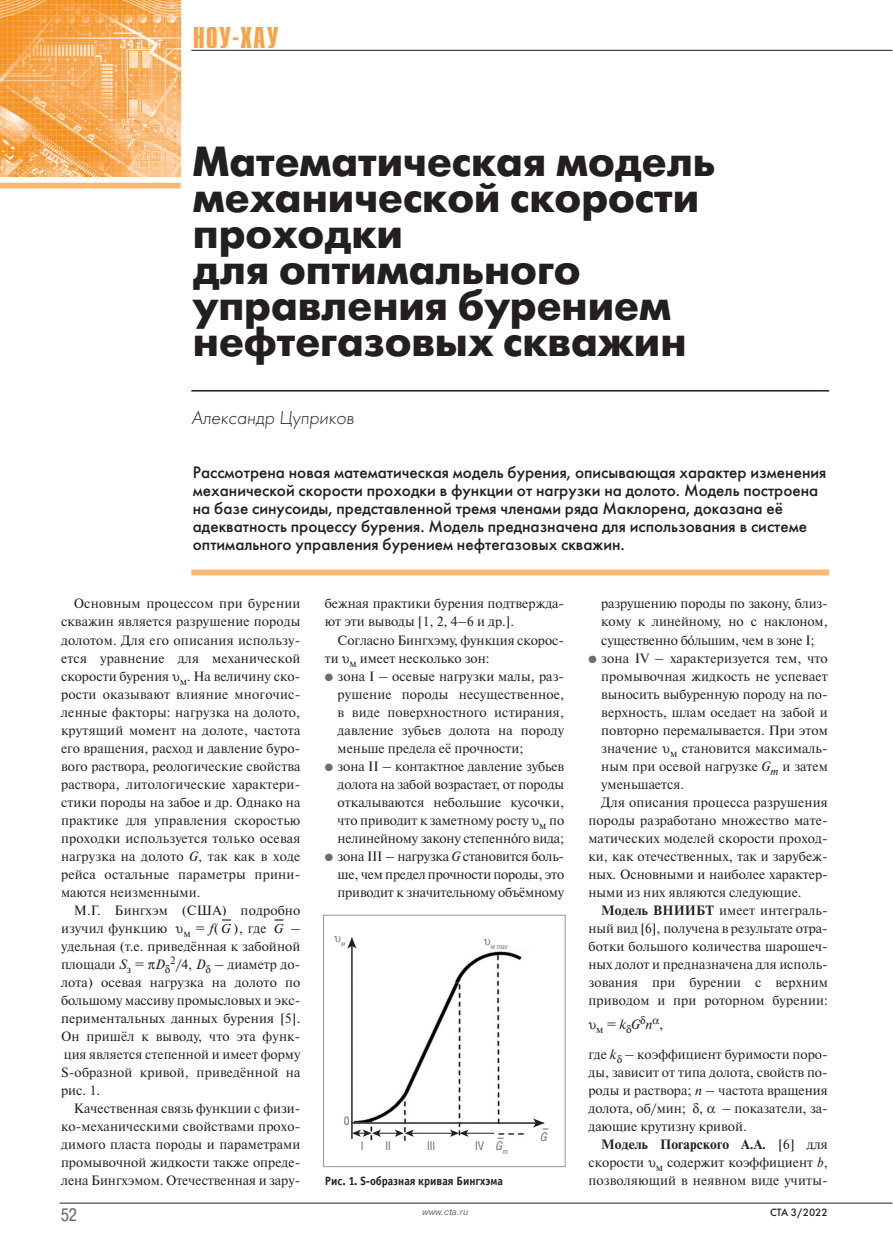
<style>
.page{position:relative;width:893px;height:1251px;background:#fff}
.page>*{position:absolute;margin:0;border:0;box-sizing:border-box;transform-origin:0 0}
.t1{font:700 42px/36px "Futura Futuris C";color:#231f20}
.t2{font:700 30px "Compact C";letter-spacing:.03em;color:#f7a449}
.t3{font:italic 19.5px "Futura Light C";color:#231f20}
.t4{font:18px "Pragmatica Cond C";color:#6c6d70}
.t5{font:16.5px/18px "Futura Futuris C";color:#231f20}
.t6{font:13.5px/18px "Newton C";color:#231f20;text-align:justify}
.t7{font:italic 13.5px "Newton C";color:#231f20}
.t8{font:italic 13.5px "Times";color:#000}
.t9{font:12px "Officina Sans Bold C";color:#231f20;scale:.95 1}
.t10{font:12px "Helios Cond C";color:#6c6d70}
.t11{font:italic 12px "Helios Cond C";color:#6c6d70}
.t12{font:10.5px "Futura Futuris C";color:#231f20}
.t13{font:italic 9px "Pragmatica C";color:#6c6d70}
.t14{font:italic 7.05px "Helios Cond C";color:#6c6d70}
.s1{font-style:italic}
.s2{color:#6c6d70}
.s3{font-weight:700}
.s4{font-style:normal}
</style>
<div class="page">
<div style="left:0;top:183px;width:181px;height:5px;background:#fab874"></div>
<hr style="left:191px;top:390px;width:638px;height:1px;background:#231f20">
<div style="left:191px;top:569px;width:638px;height:6px;background:#fab874"></div>
<img style="left:0;top:0;width:181px;height:176px">
<hr style="left:60px;top:1202px;width:832px;height:1px;background:#231f20">
<hr style="left:191px;top:50px;width:701px;height:1px;background:#231f20">
<img style="left:347px;top:947px;width:202px;height:194px">
<hr style="left:411px;top:1132px;width:42px;height:1px;background:#231f20">
<svg style="left:352px;top:1129px;width:62px;height:7px"></svg>
<svg style="left:450px;top:1129px;width:53px;height:9px"></svg>
<hr style="left:352px;top:1122px;width:184px;height:1px;background:#231f20">
<svg style="left:533px;top:1118px;width:15px;height:11px"></svg>
<hr style="left:351px;top:945px;width:1px;height:193px;background:#231f20">
<svg style="left:347px;top:937px;width:9px;height:11px"></svg>
<div style="left:323px;top:914px;width:243px;height:252px;border:1px solid #939598"></div>
<h2 class="t2" style="left:193px;top:20px;width:88px">НОУ-ХАУ</h2>
<h1 class="t1" style="left:193px;top:144px;width:524px">Математическая модель механической скорости проходки<br>для оптимального управления бурением нефтегазовых скважин</h1>
<h3 class="t3" style="left:191px;top:405px;width:164px">Александр Цуприков</h3>
<p class="t5" style="left:193px;top:463px;width:635px">Рассмотрена новая математическая модель бурения, описывающая характер изменения механической скорости проходки в функции от нагрузки на долото. Модель построена на базе синусоиды, представленной тремя членами ряда Маклорена, доказана её адекватность процессу бурения. Модель предназначена для использования в системе оптимального управления бурением нефтегазовых скважин.</p>
<p class="t6" style="left:61px;top:594px;width:241px;text-indent:13px">Основным процессом при бурении скважин является разрушение породы долотом. Для его описания использу&shy;ется уравнение для механической скорости бурения <sub>м</sub>. На величину ско&shy;рости оказывают влияние многочис&shy;ленные факторы: нагрузка на долото, крутящий момент на долоте, частота его вращения, расход и давление буро&shy;вого раствора, реологические свойства раствора, литологические характери&shy;стики породы на забое и др. Однако на практике для управления скоростью проходки используется только осевая нагрузка на долото <span class="s1">G</span>, так как в ходе рейса остальные параметры прини&shy;маются неизменными.</p>
<p class="t6" style="left:61px;top:900px;width:241px;text-align:left;text-indent:13px">М.Г. Бингхэм (США) подробно изучил функцию <sub>м</sub> = <span class="s1">f</span>( ), где удельная (т.е. приведённая к забойной площади <span class="s1">S</span><sub>з</sub> = <span class="s1">D</span> <sup>2</sup>/4, <span class="s1">D</span> – диаметр до&shy;лота) осевая нагрузка на долото по большому массиву промысловых и экс&shy;периментальных данных бурения [5].<br>Он пришёл к выводу, что эта функ&shy;ция является степенной и имеет форму<br>S-образной кривой, приведённой на рис. 1.</p>
<p class="t6" style="left:61px;top:1098px;width:241px;text-indent:13px">Качественная связь функции с физи&shy;ко-механическими свойствами прохо&shy;димого пласта породы и параметрами промывочной жидкости также опреде&shy;лена Бингхэмом. Отечественная и зару-</p>
<p class="t8" style="left:221px;top:920px;width:11px">G</p>
<p class="t8" style="left:274px;top:920px;width:11px">G</p>
<p class="t6" style="left:325px;top:594px;width:241px">бежная практики бурения подтвержда&shy;ют эти выводы [1, 2, 4–6 и др.].</p>
<p class="t6" style="left:325px;top:630px;width:241px;text-indent:13px">Согласно Бингхэму, функция скорос&shy;ти <sub>м</sub> имеет несколько зон:</p>
<p class="t6" style="left:338px;top:666px;width:228px;text-indent:-13px"><span class="s2">●</span> зона I – осевые нагрузки малы, раз&shy;рушение породы несущественное, в виде поверхностного истирания, давление зубьев долота на породу меньше предела её прочности;</p>
<p class="t6" style="left:338px;top:756px;width:228px;text-indent:-13px"><span class="s2">●</span> зона II – контактное давление зубьев долота на забой возрастает, от породы откалываются небольшие кусочки, что приводит к заметному росту <sub>м</sub> по нелинейному закону степенногˆ о вида;</p>
<p class="t6" style="left:338px;top:846px;width:228px;text-indent:-13px"><span class="s2">●</span> зона III – нагрузка <span class="s1">G</span> становится боль&shy;ше, чем предел прочности породы, это приводит к значительному объёмному</p>
<p class="t14" style="left:341px;top:940px;width:6px">м</p>
<p class="t14" style="left:491px;top:943px;width:19px">м max</p>
<p class="t10" style="left:344px;top:1116px;width:7px">0</p>
<p class="t11" style="left:496px;top:1141px;width:14px">G<sub>m</sub></p>
<p class="t10" style="left:361px;top:1141px;width:4px">I</p>
<p class="t10" style="left:385px;top:1141px;width:7px">II</p>
<p class="t10" style="left:427px;top:1141px;width:10px">III</p>
<p class="t10" style="left:475px;top:1141px;width:11px">IV</p>
<p class="t9" style="left:325px;top:1175px;width:189px">Рис. 1. S-образная кривая Бингхэма</p>
<p class="t11" style="left:541px;top:1131px;width:8px">G</p>
<h3 class="t4" style="left:61px;top:1203px;width:17px">52</h3>
<p class="t13" style="left:422px;top:1206px;width:48px">www.cta.ru</p>
<p class="t6" style="left:601px;top:594px;width:228px">разрушению породы по закону, близ&shy;кому к линейному, но с наклоном, существенно болˆ ьшим, чем в зоне I;</p>
<p class="t6" style="left:588px;top:648px;width:241px"><span class="s2">●</span> зона IV – характеризуется тем, что</p>
<p class="t6" style="left:601px;top:666px;width:228px">промывочная жидкость не успевает</p>
<p class="t6" style="left:601px;top:684px;width:228px">выносить выбуренную породу на по-</p>
<p class="t6" style="left:601px;top:702px;width:228px">верхность, шлам оседает на забой и</p>
<p class="t6" style="left:601px;top:720px;width:228px">повторно перемалывается. При этом</p>
<p class="t6" style="left:601px;top:738px;width:228px">значение <sub>м</sub> становится максималь-</p>
<p class="t6" style="left:601px;top:756px;width:228px">ным при осевой нагрузке <span class="s1">G</span><sub>m</sub> и затем</p>
<p class="t6" style="left:601px;top:774px;width:84px">уменьшается.</p>
<p class="t6" style="left:601px;top:792px;width:228px">Для описания процесса разрушения</p>
<p class="t6" style="left:588px;top:810px;width:241px">породы разработано множество мате-</p>
<p class="t6" style="left:588px;top:828px;width:241px">матических моделей скорости проход-</p>
<p class="t6" style="left:588px;top:846px;width:241px">ки, как отечественных, так и зарубеж-</p>
<p class="t6" style="left:588px;top:864px;width:241px">ных. Основными и наиболее характер-</p>
<p class="t6" style="left:588px;top:882px;width:215px">ными из них являются следующие.</p>
<p class="t6" style="left:601px;top:900px;width:228px"><span class="s3">Модель ВНИИБТ</span> имеет интеграль-</p>
<p class="t6" style="left:588px;top:918px;width:241px">ный вид [6], получена в результате отра-</p>
<p class="t6" style="left:588px;top:936px;width:241px">ботки большого количества шарошеч-</p>
<p class="t6" style="left:588px;top:954px;width:241px">ных долот и предназначена для исполь-</p>
<p class="t6" style="left:588px;top:972px;width:241px">зования при бурении с верхним</p>
<p class="t6" style="left:588px;top:990px;width:241px">приводом и при роторном бурении:</p>
<p class="t7" style="left:596px;top:1015px;width:69px"><sub>м</sub><span class="s4">=</span>kGn<span class="s4">,</span></p>
<p class="t6" style="left:588px;top:1044px;width:241px">где <span class="s1">k</span> – коэффициент буримости поро&shy;ды, зависит от типа долота, свойств по&shy;роды и раствора; <span class="s1">n</span> – частота вращения долота, об/мин; ,</p>
<p class="t6" style="left:588px;top:1098px;width:241px;text-indent:133px">– показатели, за&shy;дающие крутизну кривой.</p>
<p class="t6" style="left:588px;top:1134px;width:241px;text-indent:13px"><span class="s3">Модель Погарского А.А.</span> [6] для скорости <sub>м</sub> содержит коэффициент <span class="s1">b</span>, позволяющий в неявном виде учиты-</p>
<p class="t12" style="left:770px;top:1206px;width:59px">СТА 3/2022</p>
</div>
